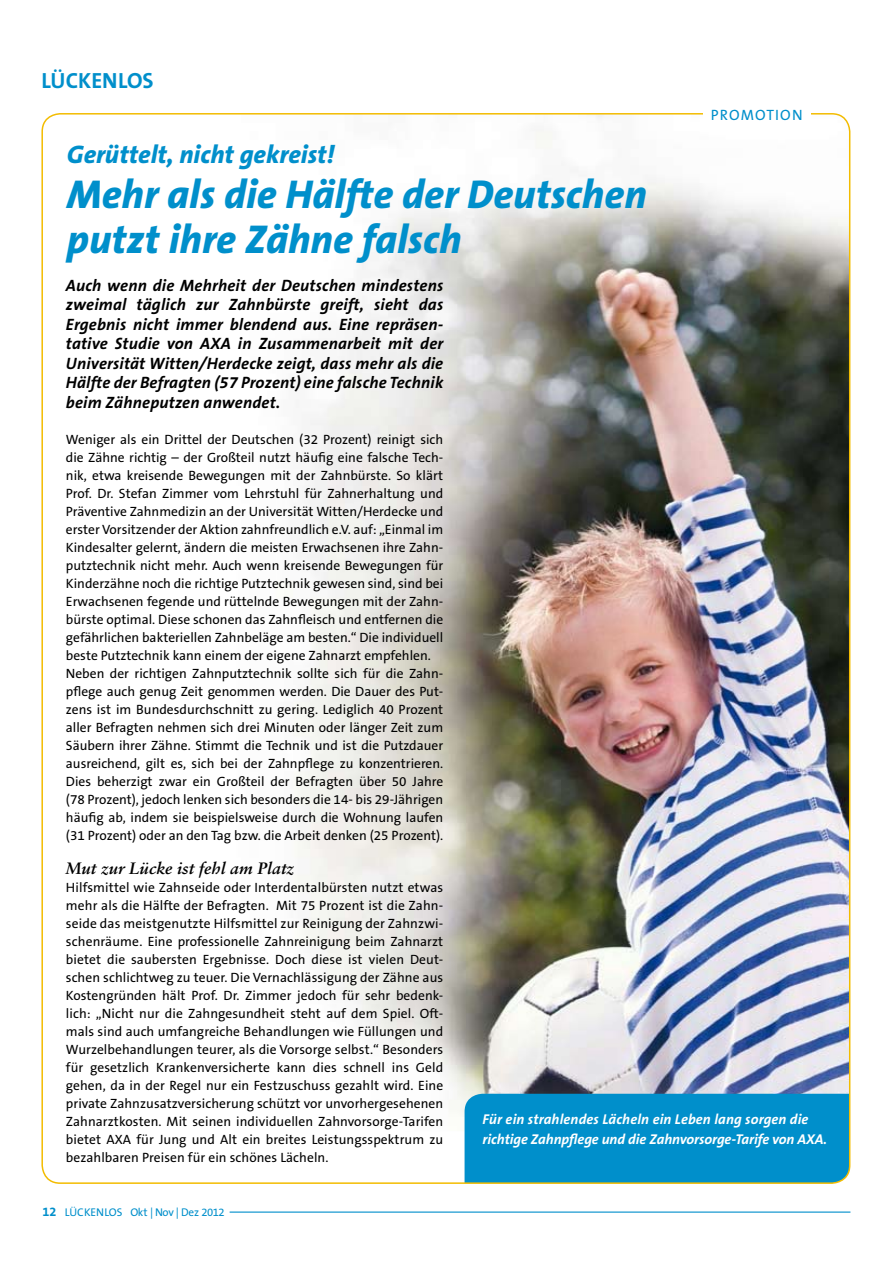
<style>
.page{position:relative;width:893px;height:1263px;background:#fff}
.page>*{position:absolute;margin:0;border:0;box-sizing:border-box;transform-origin:0 0}
.t1{font:italic 800 40.5px/45px "The Sans B8";color:#008fcb}
.t2{font:italic 800 25.5px "The Sans B8";color:#008fcb}
.t3{font:700 22.05px "The Sans B7";color:#008fcb}
.t4{font:italic 700 16.5px/19.5px "The Sans B7";letter-spacing:.01em;color:#000;text-align:justify}
.t5{font:italic 700 16.5px "Sabon";color:#000}
.t6{font:15px "The Sans B5 Plain";letter-spacing:.07em;color:#008fcb}
.t7{font:italic 700 14.25px/19.5px "The Sans B7";letter-spacing:-.005em;color:#fff}
.t8{font:13.5px/18px "The Sans B5 Plain";color:#000}
.t9{font:11.25px "The Sans B5 Plain";letter-spacing:-.015em;color:#008fcb}
.s1{font-family:"The Sans B7";font-weight:700;font-size:12.75px}
</style>
<div class="page">
<hr style="left:230px;top:1211px;width:620px;height:2px;background:#008fcb">
<img style="left:294px;top:114px;width:556px;height:1017px">
<div style="left:465px;top:1094px;width:385px;height:89px;background:#008fcb"></div>
<div style="left:703px;top:108px;width:107px;height:16px;background:#fff"></div>
<h3 class="t3" style="left:41px;top:69px;width:114px">LÜCKENLOS</h3>
<h2 class="t2" style="left:67px;top:141px;width:269px">Gerüttelt, nicht gekreist!</h2>
<h1 class="t1" style="left:67px;top:173px;width:581px">Mehr als die Hälfte der Deutschen putzt ihre Zähne falsch</h1>
<p class="t6" style="left:711px;top:106px;width:93px">PROMOTION</p>
<p class="t4" style="left:66px;top:276px;width:379px">Auch wenn die Mehrheit der Deutschen mindestens zweimal täglich zur Zahnbürste greift, sieht das Ergebnis nicht immer blendend aus. Eine repräsen&shy;tative Studie von AXA in Zusammenarbeit mit der Universität Witten/Herdecke zeigt, dass mehr als die Hälfte der Befragten (57 Prozent) eine falsche Technik beim Zähneputzen anwendet.</p>
<p class="t8" style="left:66px;top:431px;width:379px">Weniger als ein Drittel der Deutschen (32 Prozent) reinigt sich die Zähne richtig – der Großteil nutzt häufig eine falsche Tech&shy;nik, etwa kreisende Bewegungen mit der Zahnbürste. So klärt Prof. Dr. Stefan Zimmer vom Lehrstuhl für Zahnerhaltung und Präventive Zahnmedizin an der Universität Witten/Herdecke und erster Vorsitzender der Aktion zahnfreundlich e.V. auf: „Einmal im Kindesalter gelernt, ändern die meisten Erwachsenen ihre Zahn&shy;putztechnik nicht mehr. Auch wenn kreisende Bewegungen für Kinderzähne noch die richtige Putztechnik gewesen sind, sind bei Erwachsenen fegende und rüttelnde Bewegungen mit der Zahn&shy;bürste optimal. Diese schonen das Zahnfleisch und entfernen die gefährlichen bakteriellen Zahnbeläge am besten.“ Die individuell beste Putztechnik kann einem der eigene Zahnarzt empfehlen.<br>Neben der richtigen Zahnputztechnik sollte sich für die Zahn&shy;pflege auch genug Zeit genommen werden. Die Dauer des Put&shy;zens ist im Bundesdurchschnitt zu gering. Lediglich 40 Prozent aller Befragten nehmen sich drei Minuten oder länger Zeit zum Säubern ihrer Zähne. Stimmt die Technik und ist die Putzdauer ausreichend, gilt es, sich bei der Zahnpflege zu konzentrieren.<br>Dies beherzigt zwar ein Großteil der Befragten über 50 Jahre (78 Prozent), jedoch lenken sich besonders die 14- bis 29-Jährigen häufig ab, indem sie beispielsweise durch die Wohnung laufen (31 Prozent) oder an den Tag bzw. die Arbeit denken (25 Prozent).</p>
<p class="t5" style="left:66px;top:858px;width:230px">Mut zur Lücke ist fehl am Platz</p>
<p class="t8" style="left:66px;top:879px;width:379px;text-align:justify">Hilfsmittel wie Zahnseide oder Interdentalbürsten nutzt etwas mehr als die Hälfte der Befragten. Mit 75 Prozent ist die Zahn&shy;seide das meistgenutzte Hilfsmittel zur Reinigung der Zahnzwi&shy;schenräume. Eine professionelle Zahnreinigung beim Zahnarzt bietet die saubersten Ergebnisse. Doch diese ist vielen Deut&shy;schen schlichtweg zu teuer. Die Vernachlässigung der Zähne aus Kostengründen hält Prof. Dr. Zimmer jedoch für sehr bedenk&shy;lich: „Nicht nur die Zahngesundheit steht auf dem Spiel. Oft&shy;mals sind auch umfangreiche Behandlungen wie Füllungen und Wurzelbehandlungen teurer, als die Vorsorge selbst.“ Besonders für gesetzlich Krankenversicherte kann dies schnell ins Geld gehen, da in der Regel nur ein Festzuschuss gezahlt wird. Eine private Zahnzusatzversicherung schützt vor unvorhergesehenen Zahnarztkosten. Mit seinen individuellen Zahnvorsorge-Tarifen bietet AXA für Jung und Alt ein breites Leistungsspektrum zu bezahlbaren Preisen für ein schönes Lächeln.</p>
<p class="t9" style="left:43px;top:1206px;width:184px"><span class="s1">12</span> LÜCKENLOS Okt | Nov | Dez 2012</p>
<p class="t7" style="left:483px;top:1110px;width:346px">Für ein strahlendes Lächeln ein Leben lang sorgen die richtige Zahnpflege und die Zahnvorsorge-Tarife von AXA.</p>
</div>
